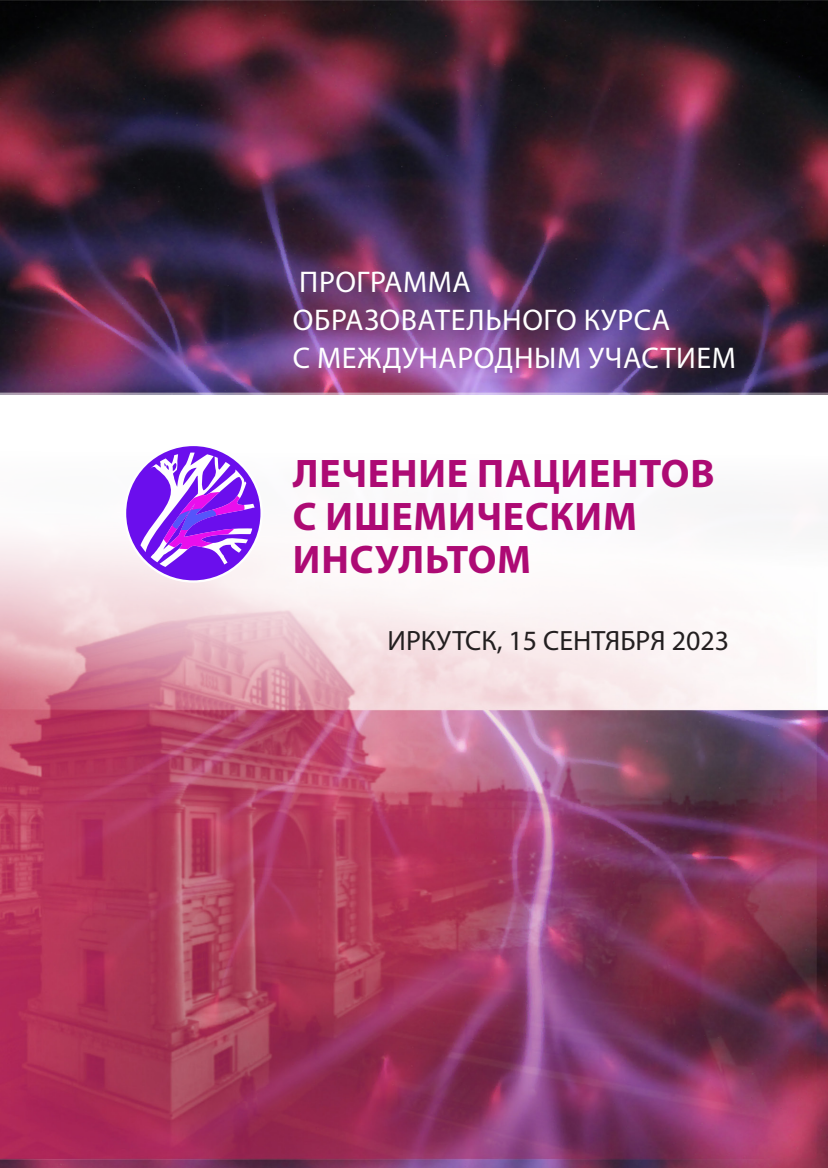
<style>
.page{position:relative;width:828px;height:1168px;background:#fff}
.page>*{position:absolute;margin:0;border:0;box-sizing:border-box;transform-origin:0 0}
.t1{font:700 40px/43px "Myriad Pro";letter-spacing:.02em;color:#ad0a74}
.t2{font:30px/38px "Myriad Pro";letter-spacing:.02em;color:#fff}
.t3{font:28px "Myriad Pro";color:#231f20}
</style>
<div class="page">
<img style="left:0;top:0;width:828px;height:1168px">
<svg style="left:0;top:395px;width:828px;height:314px"></svg>
<svg style="left:126px;top:446px;width:134px;height:134px"></svg>
<p class="t2" style="left:299px;top:262px;width:173px">ПРОГРАММА</p>
<p class="t2" style="left:293px;top:300px;width:445px">ОБРАЗОВАТЕЛЬНОГО КУРСА<br>С МЕЖДУНАРОДНЫМ УЧАСТИЕМ</p>
<p class="t1" style="left:293px;top:451px;width:423px">ЛЕЧЕНИЕ ПАЦИЕНТОВ<br>С ИШЕМИЧЕСКИМ</p>
<p class="t1" style="left:293px;top:537px;width:239px">ИНСУЛЬТОМ</p>
<p class="t3" style="left:387px;top:623px;width:343px">ИРКУТСК, 15 СЕНТЯБРЯ 2023</p>
</div>
